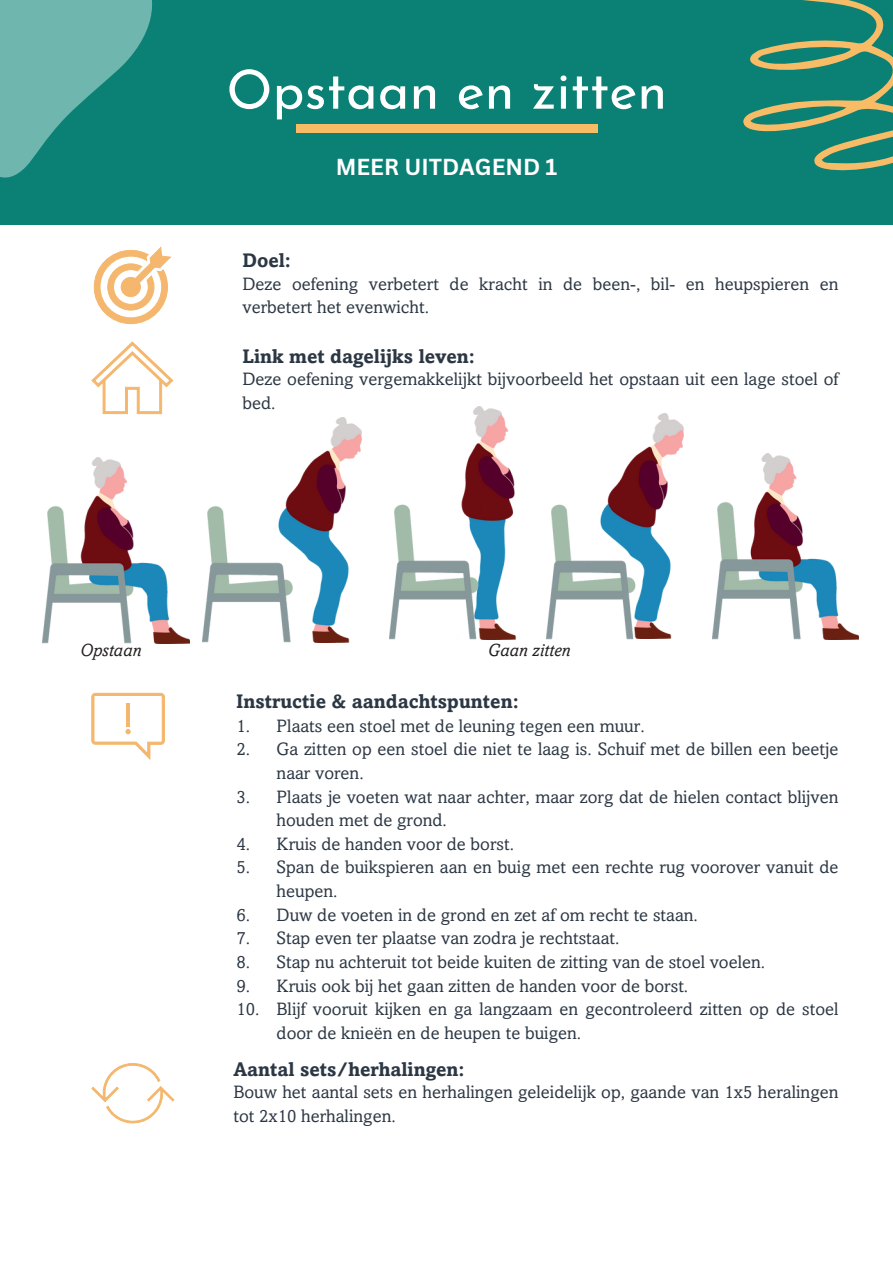
<style>
.page{position:relative;width:893px;height:1264px;background:#fff}
.page>*{position:absolute;margin:0;border:0;box-sizing:border-box;transform-origin:0 0}
.t1{font:54px "Josefin Sans";color:#fff}
.t2{font:700 22.5px "Canva Sans";color:#fff}
.t3{font:700 19.5px "Amasis MTW1 G";color:#2c3744}
.t4{font:18px/23.7px "Amasis MTW1 G";color:#2c3744}
.t5{font:italic 18px "Amasis MTW1 G";color:#231f20}
</style>
<div class="page">
<svg style="left:91px;top:341px;width:82px;height:73px"></svg>
<svg style="left:94px;top:246px;width:77px;height:78px"></svg>
<img style="left:43px;top:457px;width:146px;height:186px">
<img style="left:203px;top:417px;width:158px;height:225px">
<img style="left:712px;top:453px;width:146px;height:186px">
<img style="left:474px;top:406px;width:43px;height:233px">
<img style="left:636px;top:413px;width:47px;height:225px">
<img style="left:546px;top:455px;width:90px;height:184px">
<div style="left:0;top:0;width:892px;height:224px;background:#0a8174"></div>
<svg style="left:91px;top:1063px;width:83px;height:61px"></svg>
<svg style="left:91px;top:692px;width:74px;height:68px"></svg>
<img style="left:390px;top:410px;width:90px;height:229px">
<div style="left:296px;top:124px;width:301px;height:8px;background:#f8bc66"></div>
<svg style="left:743px;top:0;width:149px;height:171px"></svg>
<svg style="left:0;top:0;width:153px;height:178px"></svg>
<h1 class="t1" style="left:226px;top:68px;width:442px">Opstaan en zitten</h1>
<p class="t2" style="left:336px;top:151px;width:223px">MEER UITDAGEND 1</p>
<p class="t3" style="left:242px;top:253px;width:50px">Doel:</p>
<p class="t4" style="left:242px;top:274px;width:597px">Deze oefening verbetert de kracht in de been-, bil- en heupspieren en verbetert het evenwicht.</p>
<p class="t3" style="left:242px;top:349px;width:234px">Link met dagelijks leven:</p>
<p class="t4" style="left:242px;top:369px;width:597px">Deze oefening vergemakkelijkt bijvoorbeeld het opstaan uit een lage stoel of bed.</p>
<p class="t5" style="left:80px;top:643px;width:63px">Opstaan</p>
<p class="t5" style="left:488px;top:643px;width:84px">Gaan zitten</p>
<p class="t3" style="left:236px;top:694px;width:284px">Instructie &amp; aandachtspunten:</p>
<p class="t4" style="left:236px;top:715px;width:15px">1.<br>2.</p>
<p class="t4" style="left:236px;top:786px;width:15px">3.</p>
<p class="t4" style="left:236px;top:834px;width:15px">4.<br>5.</p>
<p class="t4" style="left:236px;top:904px;width:25px">6.<br>7.<br>8.<br>9.<br>10.</p>
<p class="t4" style="left:276px;top:715px;width:563px">Plaats een stoel met de leuning tegen een muur.<br>Ga zitten op een stoel die niet te laag is. Schuif met de billen een beetje naar voren.<br>Plaats je voeten wat naar achter, maar zorg dat de hielen contact blijven houden met de grond.<br>Kruis de handen voor de borst.<br>Span de buikspieren aan en buig met een rechte rug voorover vanuit de heupen.<br>Duw de voeten in de grond en zet af om recht te staan.<br>Stap even ter plaatse van zodra je rechtstaat.<br>Stap nu achteruit tot beide kuiten de zitting van de stoel voelen.<br>Kruis ook bij het gaan zitten de handen voor de borst.<br>Blijf vooruit kijken en ga langzaam en gecontroleerd zitten op de stoel door de knieën en de heupen te buigen.</p>
<p class="t3" style="left:233px;top:1061px;width:233px">Aantal sets/herhalingen:</p>
<p class="t4" style="left:233px;top:1082px;width:606px">Bouw het aantal sets en herhalingen geleidelijk op, gaande van 1x5 heralingen tot 2x10 herhalingen.</p>
</div>
